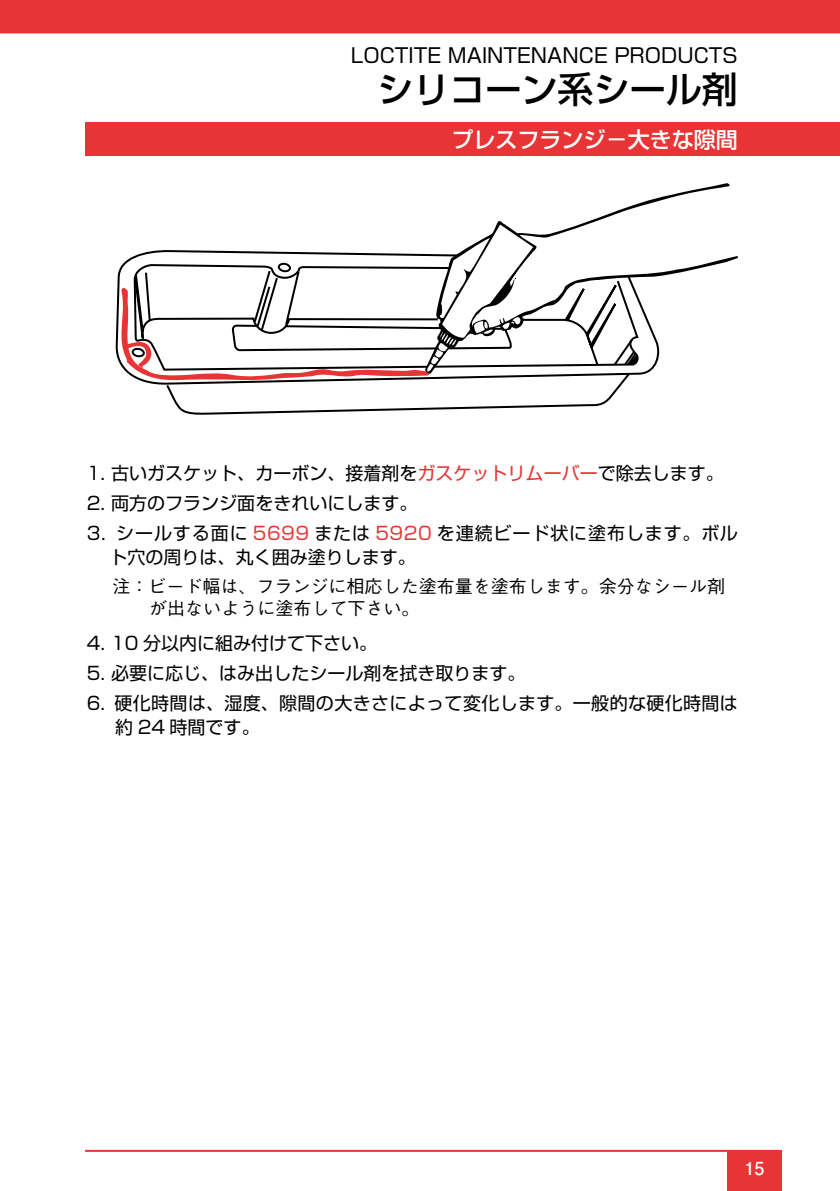
<style>
.page{position:relative;width:840px;height:1191px;background:#fff}
.page>*{position:absolute;margin:0;border:0;box-sizing:border-box;transform-origin:0 0}
.t1{font:500 36px "Shin Go Pro";color:#000}
.t2{font:500 22px "Shin Go Pro";color:#fff}
.t3{font:20px "Shin Go Pro";color:#000}
.t4{font:18px "Shin Go Pro";color:#000}
.t5{font:18px/24px "Shin Go Pro";letter-spacing:.04em;color:#000}
.t6{font:500 18px/21.6px "Gothic BBB Pro";color:#000}
.t7{font:18px/24px "Shin Go Pro";letter-spacing:.02em;color:#000}
.t8{font:700 18px "Futo Go B101 Pro";color:#fff}
.s1{color:#e83434}
</style>
<div class="page">
<div style="left:0;top:0;width:839px;height:34px;background:#e83434"></div>
<div style="left:85px;top:122px;width:754px;height:34px;background:#e83434"></div>
<div style="left:727px;top:1150px;width:54px;height:41px;background:#e83434"></div>
<hr style="left:85px;top:1149px;width:696px;height:2px;background:#e83434">
<svg style="left:496px;top:183px;width:241px;height:189px"></svg>
<svg style="left:117px;top:225px;width:533px;height:189px"></svg>
<svg style="left:681px;top:197px;width:42px;height:54px"></svg>
<p class="t3" style="left:350px;top:39px;width:388px">LOCTITE MAINTENANCE PRODUCTS</p>
<h1 class="t1" style="left:377px;top:60px;width:361px">シリコーン系シール剤</h1>
<p class="t2" style="left:451px;top:121px;width:287px">プレスフランジ−大きな隙間</p>
<p class="t4" style="left:87px;top:459px;width:638px">1. 古いガスケット、カーボン、接着剤を<span class="s1">ガスケットリムーバー</span>で除去します。</p>
<p class="t4" style="left:87px;top:488px;width:332px">2. 両方のフランジ面をきれいにします。</p>
<p class="t5" style="left:109px;top:519px;width:629px;text-indent:-23px">3. シールする面に <span class="s1">5699</span> または <span class="s1">5920</span> を連続ビード状に塗布します。ボルト穴の周りは、丸く囲み塗りします。</p>
<p class="t6" style="left:149px;top:573px;width:577px;text-indent:-37px">注：ビード幅は、フランジに相応した塗布量を塗布します。余分なシール剤が出ないように塗布して下さい。</p>
<p class="t4" style="left:87px;top:629px;width:292px">4. 10 分以内に組み付けて下さい。</p>
<p class="t4" style="left:87px;top:658px;width:440px">5. 必要に応じ、はみ出したシール剤を拭き取ります。</p>
<p class="t7" style="left:115px;top:688px;width:624px;text-indent:-28px">6. 硬化時間は、湿度、隙間の大きさによって変化します。一般的な硬化時間は約 24 時間です。</p>
<p class="t8" style="left:744px;top:1154px;width:22px">15</p>
</div>
